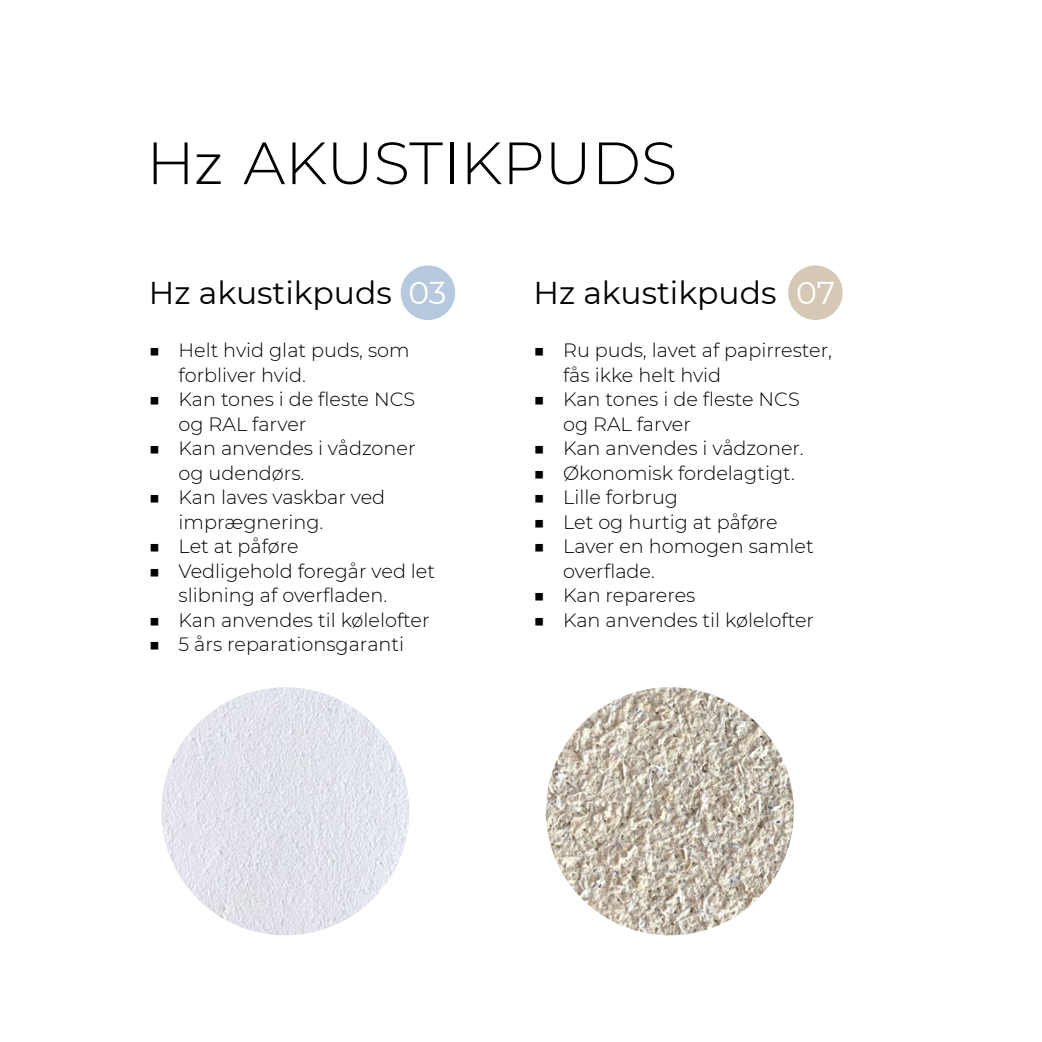
<style>
.page{position:relative;width:1042px;height:1042px;background:#fff}
.page>*{position:absolute;margin:0;border:0;box-sizing:border-box;transform-origin:0 0}
.t1{font:300 59.5px "Montserrat";color:#000}
.t2{font:31.5px "Montserrat";color:#000}
.t3{font:300 19.25px/24.5px "Montserrat";color:#000}
.s1{font-weight:400;font-size:42px}
.s2{color:#fff}
.s3{font-weight:400}
</style>
<div class="page">
<img style="left:161px;top:687px;width:248px;height:248px;border-radius:124px">
<img style="left:546px;top:687px;width:248px;height:248px;border-radius:124px">
<div style="left:401px;top:265px;width:54px;height:55px;background:#b7c9de;border-radius:50%"></div>
<div style="left:788px;top:265px;width:55px;height:55px;background:#d5c9b6;border-radius:50%"></div>
<h1 class="t1" style="left:146px;top:123px;width:532px">H<span class="s1">Z</span> AKUSTIKPUDS</h1>
<h2 class="t2" style="left:149px;top:271px;width:299px">Hz akustikpuds <span class="s2">03</span></h2>
<p class="t3" style="left:179px;top:337px;width:233px;text-indent:-30px"><span class="s3">■</span> Helt hvid glat puds, som forbliver hvid.</p>
<p class="t3" style="left:179px;top:386px;width:238px;text-indent:-30px"><span class="s3">■</span> Kan tones i de fleste NCS og RAL farver</p>
<p class="t3" style="left:179px;top:435px;width:238px;text-indent:-30px"><span class="s3">■</span> Kan anvendes i vådzoner og udendørs.</p>
<p class="t3" style="left:179px;top:484px;width:208px;text-indent:-30px"><span class="s3">■</span> Kan laves vaskbar ved imprægnering.</p>
<p class="t3" style="left:149px;top:533px;width:151px"><span class="s3">■</span> Let at påføre</p>
<p class="t3" style="left:179px;top:558px;width:258px;text-indent:-30px"><span class="s3">■</span> Vedligehold foregår ved let slibning af overfladen.</p>
<p class="t3" style="left:149px;top:607px;width:282px"><span class="s3">■</span> Kan anvendes til kølelofter</p>
<p class="t3" style="left:149px;top:631px;width:257px"><span class="s3">■</span> 5 års reparationsgaranti</p>
<h2 class="t2" style="left:533px;top:271px;width:303px">Hz akustikpuds <span class="s2">07</span></h2>
<p class="t3" style="left:563px;top:337px;width:270px;text-indent:-30px"><span class="s3">■</span> Ru puds, lavet af papirrester, fås ikke helt hvid</p>
<p class="t3" style="left:563px;top:386px;width:238px;text-indent:-30px"><span class="s3">■</span> Kan tones i de fleste NCS og RAL farver</p>
<p class="t3" style="left:533px;top:435px;width:272px"><span class="s3">■</span> Kan anvendes i vådzoner.</p>
<p class="t3" style="left:533px;top:460px;width:263px"><span class="s3">■</span> Økonomisk fordelagtigt.</p>
<p class="t3" style="left:533px;top:484px;width:146px"><span class="s3">■</span> Lille forbrug</p>
<p class="t3" style="left:533px;top:509px;width:246px"><span class="s3">■</span> Let og hurtig at påføre</p>
<p class="t3" style="left:563px;top:533px;width:252px;text-indent:-30px"><span class="s3">■</span> Laver en homogen samlet overflade.</p>
<p class="t3" style="left:533px;top:582px;width:163px"><span class="s3">■</span> Kan repareres</p>
<p class="t3" style="left:533px;top:607px;width:282px"><span class="s3">■</span> Kan anvendes til kølelofter</p>
</div>
